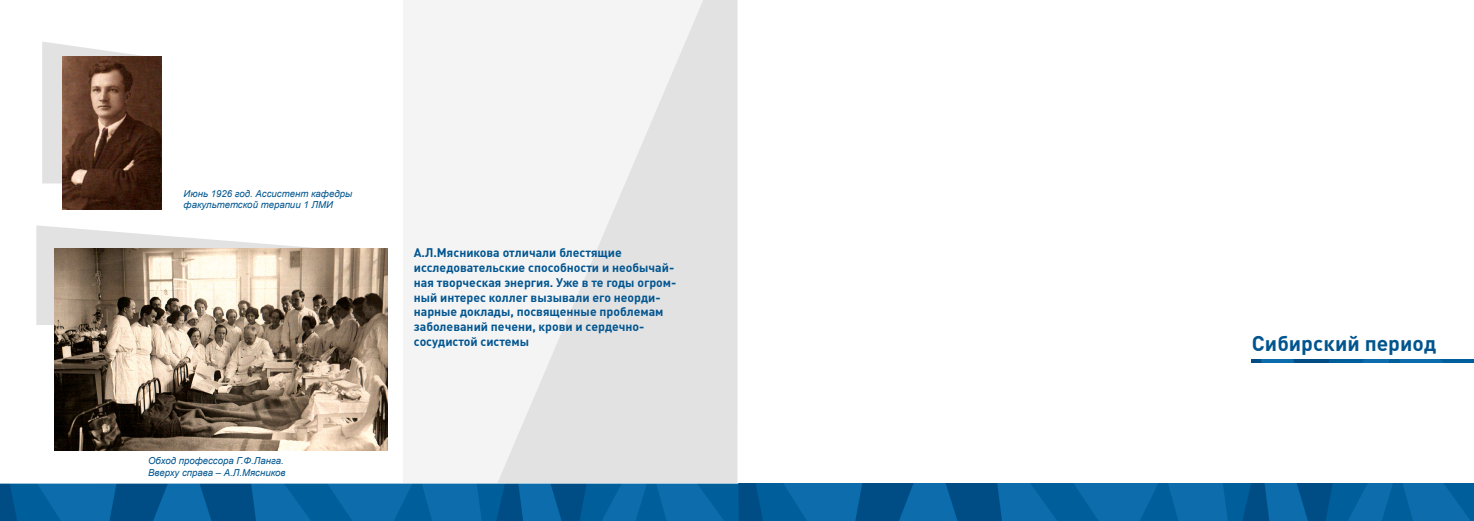
<style>
.page{position:relative;width:1474px;height:521px;background:#fff}
.page>*{position:absolute;margin:0;border:0;box-sizing:border-box;transform-origin:0 0}
.t1{font:700 21px "DIN Cyr";letter-spacing:.005em;color:#00548e}
.t2{font:700 12.25px/14.7px "DIN Cyr";color:#00558f}
.t3{font:italic 9.62px/11.5px "Arial";color:#00558f}
</style>
<div class="page">
<svg style="left:42px;top:42px;width:106px;height:141px"></svg>
<svg style="left:36px;top:225px;width:276px;height:100px;fill:#e3e2e3"></svg>
<div style="left:403px;top:0;width:334px;height:521px;background:#f5f4f5"></div>
<svg style="left:498px;top:0;width:239px;height:483px;fill:#e3e2e3"></svg>
<img style="left:0;top:483px;width:1473px;height:38px">
<img style="left:1251px;top:359px;width:222px;height:4px">
<img style="left:62px;top:57px;width:100px;height:152px">
<img style="left:55px;top:248px;width:333px;height:203px">
<p class="t3" style="left:184px;top:188px;width:170px">Июнь 1926 год. Ассистент кафедры факультетской терапии 1 ЛМИ</p>
<p class="t3" style="left:148px;top:455px;width:139px">Обход профессора Г.Ф.Ланга.<br>Вверху справа – А.Л.Мясников</p>
<p class="t2" style="left:414px;top:245px;width:264px">А.Л.Мясникова отличали блестящие исследовательские способности и необычай&shy;ная творческая энергия. Уже в те годы огром&shy;ный интерес коллег вызывали его неорди&shy;нарные доклады, посвященные проблемам заболеваний печени, крови и сердечно&shy;сосудистой системы</p>
<h1 class="t1" style="left:1251px;top:331px;width:186px">Сибирский период</h1>
</div>
